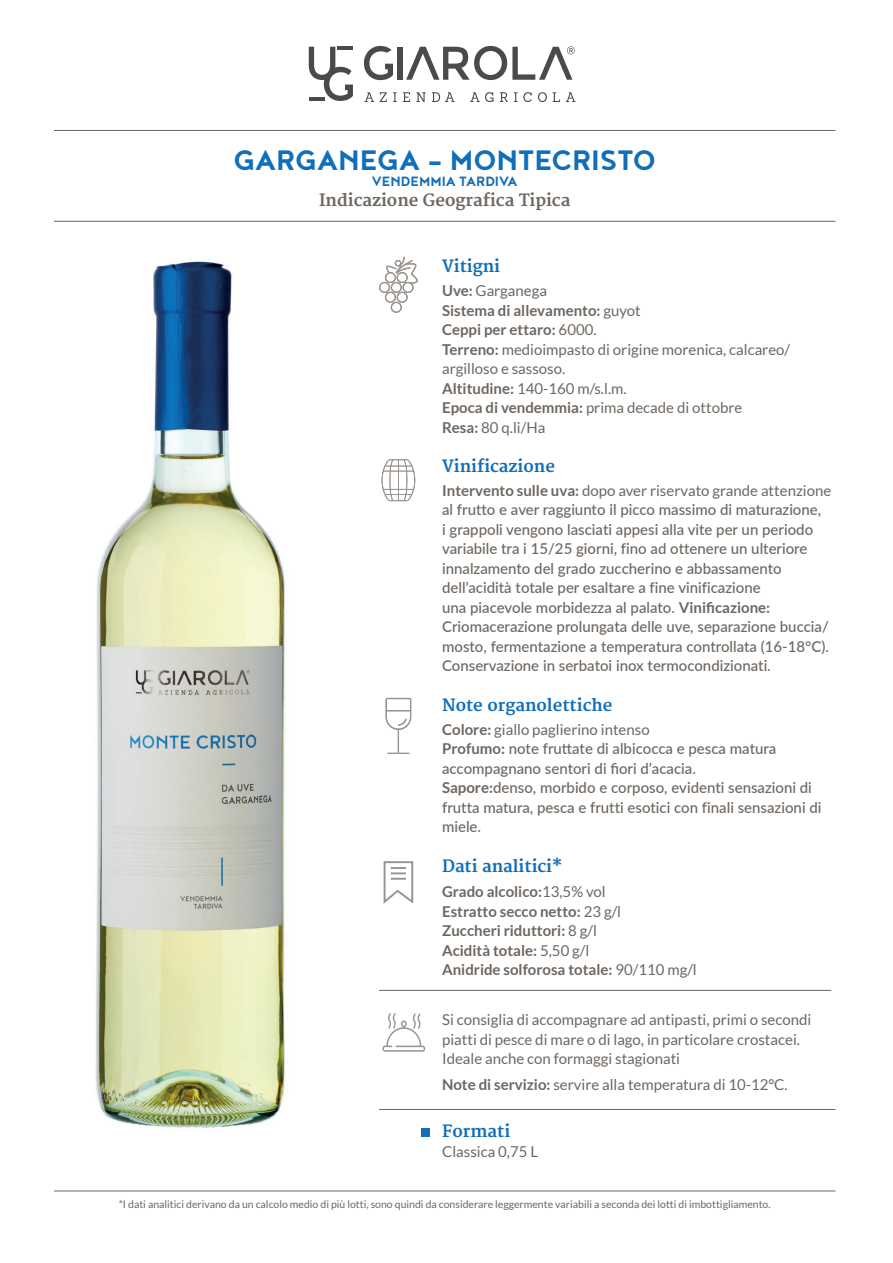
<style>
.page{position:relative;width:893px;height:1263px;background:#fff}
.page>*{position:absolute;margin:0;border:0;box-sizing:border-box;transform-origin:0 0}
.t1{font:700 34.5px "Noyh";color:#116eb8}
.t2{font:700 16.5px "Merriweather";color:#116eb8}
.t3{font:700 16.5px "Merriweather";color:#6e6660}
.t4{font:700 16.5px "Noyh";color:#116eb8}
.t5{font:500 15px/19.5px "Lato";color:#6e6660}
.t6{font:15px/19.5px "Lato";color:#6e6660}
.t7{font:700 15px/19.5px "Lato";color:#6e6660}
.t8{font:10.5px "Lato";color:#6e6660}
.s1{font-weight:700}
.s2{font-weight:400}
</style>
<div class="page">
<svg style="left:364px;top:92px;width:10px;height:10px"></svg>
<svg style="left:380px;top:92px;width:7px;height:10px"></svg>
<svg style="left:393px;top:92px;width:4px;height:10px"></svg>
<svg style="left:403px;top:92px;width:7px;height:10px"></svg>
<svg style="left:416px;top:92px;width:10px;height:10px"></svg>
<svg style="left:432px;top:92px;width:23px;height:10px"></svg>
<svg style="left:470px;top:92px;width:23px;height:10px"></svg>
<svg style="left:500px;top:92px;width:8px;height:10px"></svg>
<svg style="left:514px;top:92px;width:3px;height:10px"></svg>
<svg style="left:523px;top:92px;width:9px;height:10px"></svg>
<svg style="left:538px;top:92px;width:9px;height:10px"></svg>
<svg style="left:553px;top:92px;width:7px;height:10px"></svg>
<svg style="left:566px;top:92px;width:9px;height:10px"></svg>
<svg style="left:309px;top:47px;width:44px;height:54px"></svg>
<div style="left:397px;top:47px;width:6px;height:33px;background:#494a4b"></div>
<svg style="left:364px;top:46px;width:29px;height:34px"></svg>
<svg style="left:406px;top:46px;width:169px;height:34px"></svg>
<hr style="left:54px;top:221px;width:781px;height:1px;background:#6e6660">
<hr style="left:54px;top:130px;width:781px;height:1px;background:#6e6660">
<hr style="left:379px;top:990px;width:452px;height:1px;background:#6e6660">
<hr style="left:379px;top:1109px;width:456px;height:1px;background:#6e6660">
<hr style="left:54px;top:1191px;width:781px;height:1px;background:#6e6660">
<div style="left:421px;top:1128px;width:8px;height:9px;background:#116eb8"></div>
<svg style="left:383px;top:861px;width:31px;height:43px"></svg>
<svg style="left:386px;top:698px;width:25px;height:56px"></svg>
<svg style="left:379px;top:257px;width:39px;height:56px"></svg>
<svg style="left:382px;top:459px;width:33px;height:42px"></svg>
<svg style="left:383px;top:1013px;width:42px;height:39px"></svg>
<img style="left:95px;top:261px;width:190px;height:867px">
<h1 class="t1" style="left:233px;top:140px;width:424px">GARGANEGA - MONTECRISTO</h1>
<p class="t4" style="left:372px;top:172px;width:147px">VENDEMMIA TARDIVA</p>
<p class="t3" style="left:319px;top:191px;width:253px">Indicazione Geografica Tipica</p>
<p class="t2" style="left:442px;top:257px;width:60px">Vitigni</p>
<p class="t6" style="left:442px;top:281px;width:349px"><span class="s1">Uve:</span> Garganega<br><span class="s1">Sistema di allevamento:</span> guyot<br><span class="s1">Ceppi per ettaro:</span> 6000.<br><span class="s1">Terreno:</span> medioimpasto di origine morenica, calcareo/ argilloso e sassoso.<br><span class="s1">Altitudine:</span> 140-160 m/s.l.m.<br><span class="s1">Epoca di vendemmia:</span> prima decade di ottobre<br><span class="s1">Resa:</span> 80 q.li/Ha</p>
<p class="t2" style="left:442px;top:456px;width:114px">Vinificazione</p>
<p class="t5" style="left:442px;top:480px;width:391px"><span class="s1">Intervento sulle uva:</span> <span class="s2">dopo aver riservato grande attenzione </span>al frutto e aver raggiunto il picco massimo di maturazione,<br>i grappoli vengono lasciati appesi alla vite per un periodo variabile tra i 15/25 giorni, fino ad ottenere un ulteriore innalzamento del grado zuccherino e abbassamento dell’acidità totale per esaltare a fine vinificazione<br>una piacevole morbidezza al palato. <span class="s1">Vinificazione:<br></span>Criomacerazione prolungata delle uve, separazione buccia/ mosto, fermentazione a temperatura controllata (16-18°C).<br>Conservazione in serbatoi inox termocondizionati.</p>
<p class="t2" style="left:442px;top:695px;width:172px">Note organolettiche</p>
<p class="t5" style="left:442px;top:719px;width:381px"><span class="s1">Colore:</span> <span class="s2">giallo paglierino intenso<br></span><span class="s1">Profumo:</span> note fruttate di albicocca e pesca matura accompagnano sentori di fiori d’acacia.<br><span class="s1">Sapore:</span>denso, morbido e corposo, evidenti sensazioni di frutta matura, pesca e frutti esotici con finali sensazioni di miele.</p>
<p class="t2" style="left:442px;top:856px;width:122px">Dati analitici*</p>
<p class="t7" style="left:442px;top:881px;width:256px">Grado alcolico:<span class="s2">13,5% vol<br></span>Estratto secco netto: <span class="s2">23 g/l<br></span>Zuccheri riduttori: <span class="s2">8 g/l<br></span>Acidità totale: <span class="s2">5,50 g/l<br></span>Anidride solforosa totale: <span class="s2">90/110 mg/l</span></p>
<p class="t6" style="left:442px;top:1010px;width:371px">Si consiglia di accompagnare ad antipasti, primi o secondi piatti di pesce di mare o di lago, in particolare crostacei.<br>Ideale anche con formaggi stagionati</p>
<p class="t6" style="left:442px;top:1074px;width:347px"><span class="s1">Note di servizio:</span> servire alla temperatura di 10-12°C.</p>
<p class="t2" style="left:442px;top:1122px;width:70px">Formati</p>
<p class="t6" style="left:442px;top:1141px;width:97px">Classica 0,75 L</p>
<p class="t8" style="left:119px;top:1199px;width:653px">*I dati analitici derivano da un calcolo medio di più lotti, sono quindi da considerare leggermente variabili a seconda dei lotti di imbottigliamento.</p>
</div>
